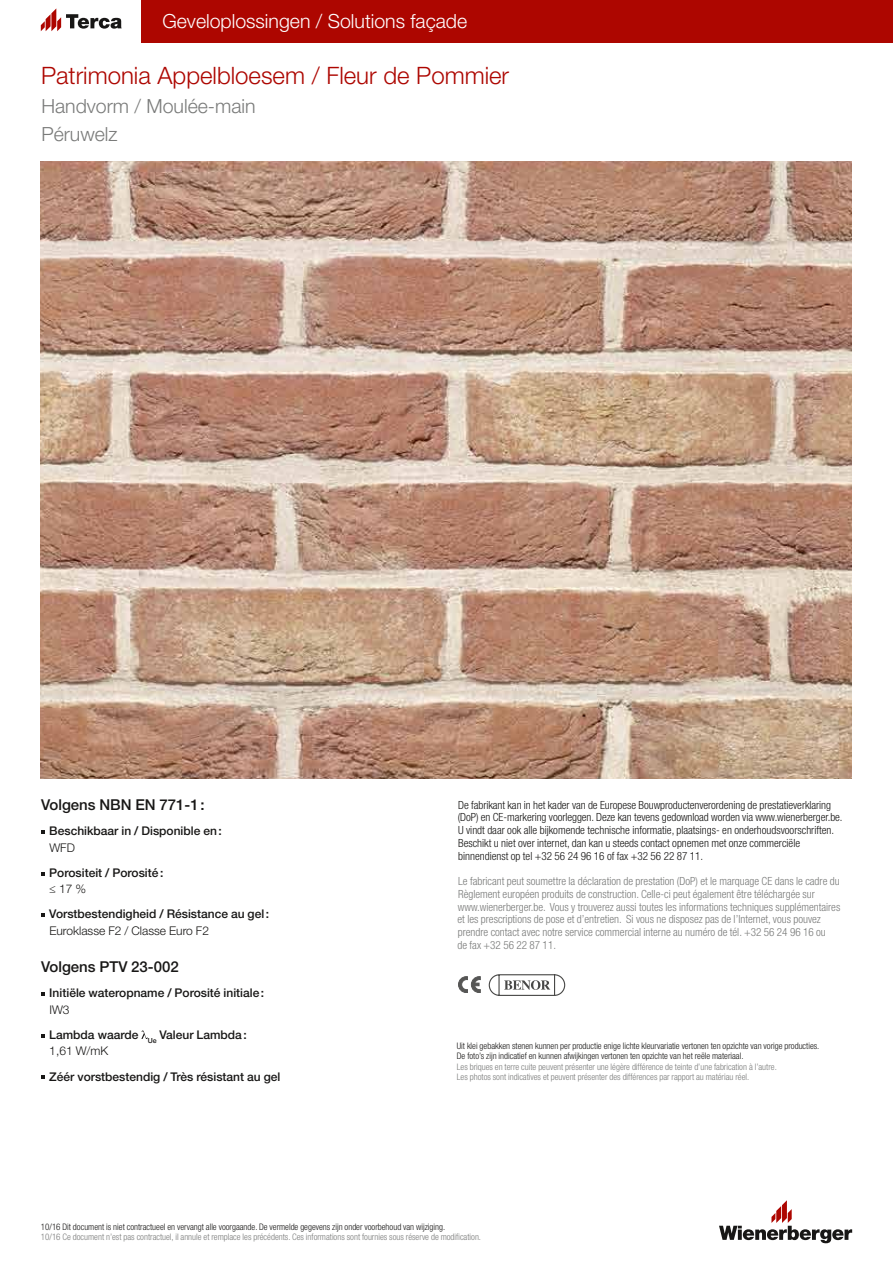
<style>
.page{position:relative;width:893px;height:1263px;background:#fff}
.page>*{position:absolute;margin:0;border:0;box-sizing:border-box;transform-origin:0 0}
.t1{font:300 24px "Helvetica Neue LT Std";color:#ad0600}
.t2{font:300 19.5px "Helvetica Neue LT Std";color:#fff}
.t3{font:300 19.5px/28.5px "Helvetica Neue LT Std";color:#7a7b7a}
.t4{font:500 15px "Helvetica Neue LT Std";color:#181716}
.t5{font:500 12px/25px "Helvetica Neue LT Std";color:#181716}
.t6{font:300 12px "Helvetica Neue LT Std";color:#181716}
.t7{font:300 condensed 11.25px/12.8px "Helvetica Neue LT Std";color:#7a7b7a}
.t8{font:300 condensed 11.25px/12.8px "Helvetica Neue LT Std";color:#181716}
.t9{font:300 condensed 9px/10.5px "Helvetica Neue LT Std";color:#181716}
.t10{font:300 condensed 9px/10.5px "Helvetica Neue LT Std";color:#7a7b7a}
.s1{font-weight:300}
</style>
<div class="page">
<svg style="left:719px;top:1200px;width:133px;height:43px"></svg>
<svg style="left:41px;top:8px;width:81px;height:23px"></svg>
<div style="left:142px;top:0;width:751px;height:43px;background:#ad0600"></div>
<svg style="left:458px;top:976px;width:22px;height:17px"></svg>
<svg style="left:488px;top:974px;width:78px;height:22px"></svg>
<svg style="left:41px;top:830px;width:3px;height:4px"></svg>
<svg style="left:41px;top:913px;width:3px;height:4px"></svg>
<svg style="left:41px;top:992px;width:3px;height:4px"></svg>
<svg style="left:141px;top:1030px;width:7px;height:9px"></svg>
<svg style="left:41px;top:1075px;width:3px;height:4px"></svg>
<img style="left:41px;top:162px;width:811px;height:616px">
<h2 class="t2" style="left:162px;top:9px;width:306px">Geveloplossingen / Solutions façade</h2>
<h1 class="t1" style="left:41px;top:61px;width:470px">Patrimonia Appelbloesem / Fleur de Pommier</h1>
<h2 class="t3" style="left:41px;top:91px;width:216px">Handvorm / Moulée-main<br>Péruwelz</h2>
<h3 class="t4" style="left:41px;top:796px;width:165px">Volgens NBN EN 771-1:</h3>
<p class="t5" style="left:49px;top:818px;width:174px">Beschikbaar in / Disponible en:</p>
<p class="t6" style="left:49px;top:840px;width:27px">WFD</p>
<p class="t5" style="left:49px;top:860px;width:116px">Porositeit / Porosité:</p>
<p class="t6" style="left:49px;top:881px;width:38px">≤ 17 %</p>
<p class="t5" style="left:49px;top:901px;width:221px">Vorstbestendigheid / Résistance au gel:</p>
<p class="t6" style="left:49px;top:923px;width:161px">Euroklasse F2 / Classe Euro F2</p>
<h3 class="t4" style="left:41px;top:958px;width:139px">Volgens PTV 23-002</h3>
<p class="t5" style="left:49px;top:980px;width:216px">Initiële wateropname / Porosité initiale:</p>
<p class="t5" style="left:49px;top:997px;width:199px"><span class="s1">IW3<br></span>Lambda waarde <sub>Ue</sub> Valeur Lambda:</p>
<p class="t6" style="left:49px;top:1044px;width:61px">1,61 W/mK</p>
<p class="t5" style="left:49px;top:1063px;width:233px">Zéér vorstbestendig / Très résistant au gel</p>
<p class="t8" style="left:458px;top:798px;width:386px">De fabrikant kan in het kader van de Europese Bouwproductenverordening de prestatieverklaring (DoP) en CE-markering voorleggen. Deze kan tevens gedownload worden via www.wienerberger.be.<br>U vindt daar ook alle bijkomende technische informatie, plaatsings- en onderhouds voorschriften.<br>Beschikt u niet over internet, dan kan u steeds contact opnemen met onze commerciële binnendienst op tel +32 56 24 96 16 of fax +32 56 22 87 11.</p>
<p class="t7" style="left:457px;top:875px;width:384px">Le fabricant peut soumettre la déclaration de prestation (DoP) et le marquage CE dans le cadre du Règlement européen produits de construction. Celle-ci peut également être téléchargée sur www.wienerberger.be. Vous y trouverez aussi toutes les informations techniques supplémentaires et les prescriptions de pose et d’entretien. Si vous ne disposez pas de l’Internet, vous pouvez prendre contact avec notre service commercial interne au numéro de tél. +32 56 24 96 16 ou<br>de fax +32 56 22 87 11.</p>
<p class="t9" style="left:457px;top:1040px;width:364px">Uit klei gebakken stenen kunnen per productie enige lichte kleurvariatie vertonen ten opzichte van vorige producties.<br>De foto’s zijn indicatief en kunnen afwijkingen vertonen ten opzichte van het reële materiaal.</p>
<p class="t10" style="left:457px;top:1061px;width:321px">Les briques en terre cuite peuvent présenter une légère différence de teinte d’une fabrication à l’autre.<br>Les photos sont indicatives et peuvent présenter des différences par rapport au matériau réel.</p>
<p class="t9" style="left:41px;top:1221px;width:406px">10/16 Dit document is niet contractueel en vervangt alle voorgaande. De vermelde gegevens zijn onder voorbehoud van wijziging.</p>
<p class="t10" style="left:41px;top:1231px;width:442px">10/16 Ce document n’est pas contractuel, il annule et remplace les précédents. Ces informations sont fournies sous réserve de modification.</p>
</div>
